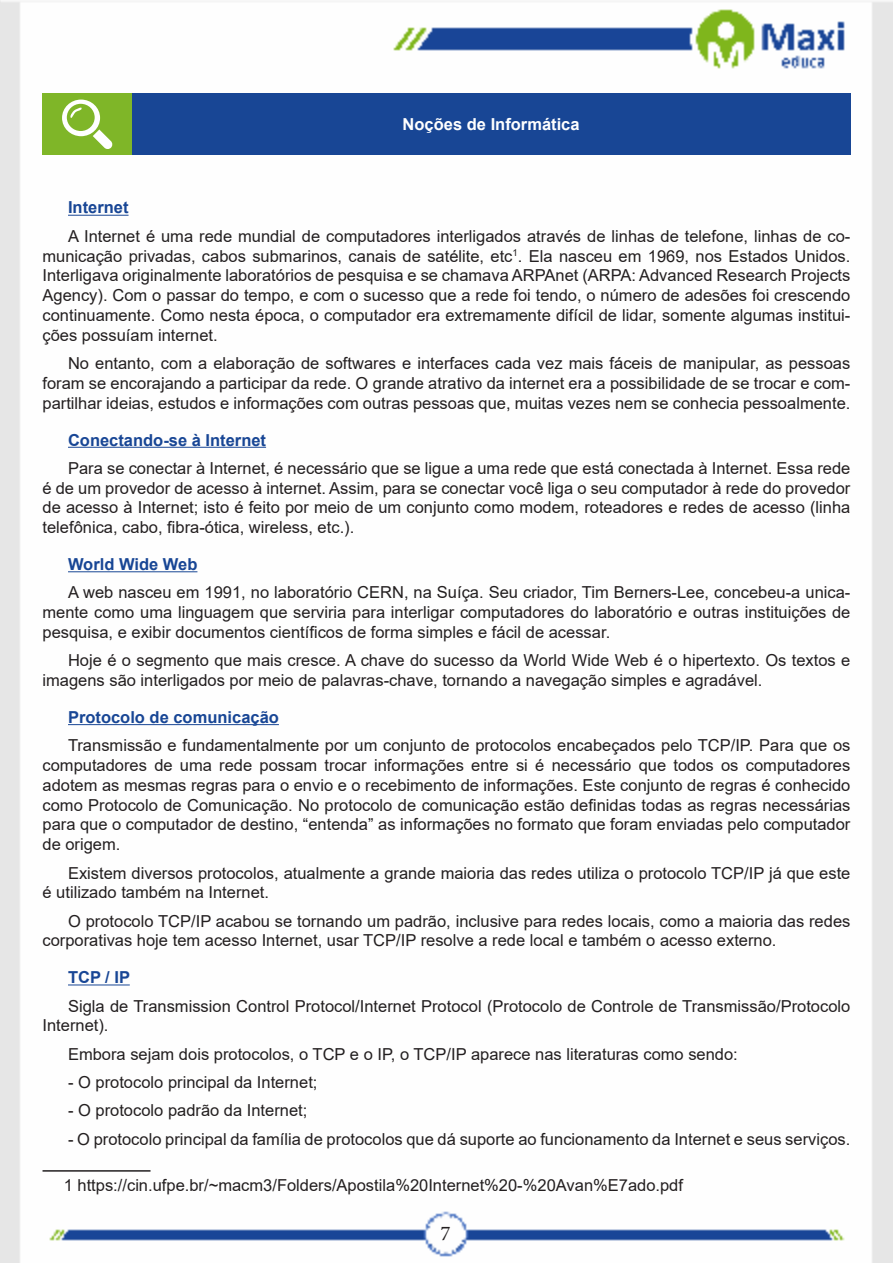
<style>
.page{position:relative;width:893px;height:1263px;background:#fff}
.page>*{position:absolute;margin:0;border:0;box-sizing:border-box;transform-origin:0 0}
.t1{font:21px "Minion Pro";color:#231f20}
.Texto{font:16.5px/19.8px "Arial";color:#231f20;text-align:justify}
.TITULO_DE_ASSUNTO__C{font:700 16.5px "Arial";color:#184695}
.Titulo_de_Caixa{font:700 16.5px "Arial";color:#fff}
</style>
<div class="page">
<img style="left:0;top:0;width:893px;height:1263px">
<hr style="left:68px;top:215px;width:61px;height:1px;background:#184695">
<hr style="left:68px;top:447px;width:198px;height:1px;background:#184695">
<hr style="left:68px;top:571px;width:129px;height:1px;background:#184695">
<hr style="left:68px;top:724px;width:211px;height:1px;background:#184695">
<hr style="left:68px;top:984px;width:62px;height:1px;background:#184695">
<div style="left:43px;top:94px;width:89px;height:61px;background:#7fb628"></div>
<div style="left:132px;top:94px;width:718px;height:61px;background:#184695"></div>
<svg style="left:62px;top:100px;width:51px;height:49px"></svg>
<hr style="left:43px;top:1170px;width:108px;height:2px;background:#231f20">
<p class="Titulo_de_Caixa" style="left:403px;top:113px;width:178px">Noções de Informática</p>
<p class="TITULO_DE_ASSUNTO__C" style="left:68px;top:196px;width:62px">Internet</p>
<p class="Texto" style="left:43px;top:226px;width:809px;text-indent:26px">A Internet é uma rede mundial de computadores interligados através de linhas de telefone, linhas de co&shy;municação privadas, cabos submarinos, canais de satélite, etc<sup>1</sup>. Ela nasceu em 1969, nos Estados Unidos.<br>Interligava originalmente laboratórios de pesquisa e se chamava ARPAnet (ARPA: Advanced Research Projects Agency). Com o passar do tempo, e com o sucesso que a rede foi tendo, o número de adesões foi crescendo continuamente. Como nesta época, o computador era extremamente difícil de lidar, somente algumas institui&shy;ções possuíam internet.</p>
<p class="Texto" style="left:43px;top:353px;width:809px;text-indent:26px">No entanto, com a elaboração de softwares e interfaces cada vez mais fáceis de manipular, as pessoas foram se encorajando a participar da rede. O grande atrativo da internet era a possibilidade de se trocar e com&shy;partilhar ideias, estudos e informações com outras pessoas que, muitas vezes nem se conhecia pessoalmente.</p>
<p class="TITULO_DE_ASSUNTO__C" style="left:68px;top:428px;width:200px">Conectando-se à Internet</p>
<p class="Texto" style="left:43px;top:458px;width:809px;text-indent:26px">Para se conectar à Internet, é necessário que se ligue a uma rede que está conectada à Internet. Essa rede é de um provedor de acesso à internet. Assim, para se conectar você liga o seu computador à rede do provedor de acesso à Internet; isto é feito por meio de um conjunto como modem, roteadores e redes de acesso (linha telefônica, cabo, fibra-ótica, wireless, etc.).</p>
<p class="TITULO_DE_ASSUNTO__C" style="left:68px;top:553px;width:131px">World Wide Web</p>
<p class="Texto" style="left:43px;top:582px;width:809px;text-indent:26px">A web nasceu em 1991, no laboratório CERN, na Suíça. Seu criador, Tim Berners-Lee, concebeu-a unica&shy;mente como uma linguagem que serviria para interligar computadores do laboratório e outras instituições de pesquisa, e exibir documentos científicos de forma simples e fácil de acessar.</p>
<p class="Texto" style="left:43px;top:650px;width:809px;text-indent:26px">Hoje é o segmento que mais cresce. A chave do sucesso da World Wide Web é o hipertexto. Os textos e imagens são interligados por meio de palavras-chave, tornando a navegação simples e agradável.</p>
<p class="TITULO_DE_ASSUNTO__C" style="left:68px;top:705px;width:212px">Protocolo de comunicação</p>
<p class="Texto" style="left:43px;top:735px;width:809px;text-indent:26px">Transmissão e fundamentalmente por um conjunto de protocolos encabeçados pelo TCP/IP. Para que os computadores de uma rede possam trocar informações entre si é necessário que todos os computadores adotem as mesmas regras para o envio e o recebimento de informações. Este conjunto de regras é conhecido como Protocolo de Comunicação. No protocolo de comunicação estão definidas todas as regras necessárias para que o computador de destino, “entenda” as informações no formato que foram enviadas pelo computador de origem.</p>
<p class="Texto" style="left:43px;top:863px;width:809px;text-indent:26px">Existem diversos protocolos, atualmente a grande maioria das redes utiliza o protocolo TCP/IP já que este é utilizado também na Internet.</p>
<p class="Texto" style="left:43px;top:911px;width:809px;text-indent:26px">O protocolo TCP/IP acabou se tornando um padrão, inclusive para redes locais, como a maioria das redes corporativas hoje tem acesso Internet, usar TCP/IP resolve a rede local e também o acesso externo.</p>
<p class="TITULO_DE_ASSUNTO__C" style="left:68px;top:966px;width:64px">TCP / IP</p>
<p class="Texto" style="left:43px;top:996px;width:809px;text-indent:26px">Sigla de Transmission Control Protocol/Internet Protocol (Protocolo de Controle de Transmissão/Protocolo<br>Internet).</p>
<p class="Texto" style="left:68px;top:1044px;width:671px">Embora sejam dois protocolos, o TCP e o IP, o TCP/IP aparece nas literaturas como sendo:</p>
<p class="Texto" style="left:68px;top:1072px;width:251px">- O protocolo principal da Internet;</p>
<p class="Texto" style="left:68px;top:1100px;width:241px">- O protocolo padrão da Internet;</p>
<p class="Texto" style="left:68px;top:1129px;width:784px">- O protocolo principal da família de protocolos que dá suporte ao funcionamento da Internet e seus serviços.</p>
<p class="Texto" style="left:64px;top:1175px;width:621px">1 https://cin.ufpe.br/~macm3/Folders/Apostila%20Internet%20-%20Avan%E7ado.pdf</p>
<p class="t1" style="left:440px;top:1219px;width:12px">7</p>
</div>
